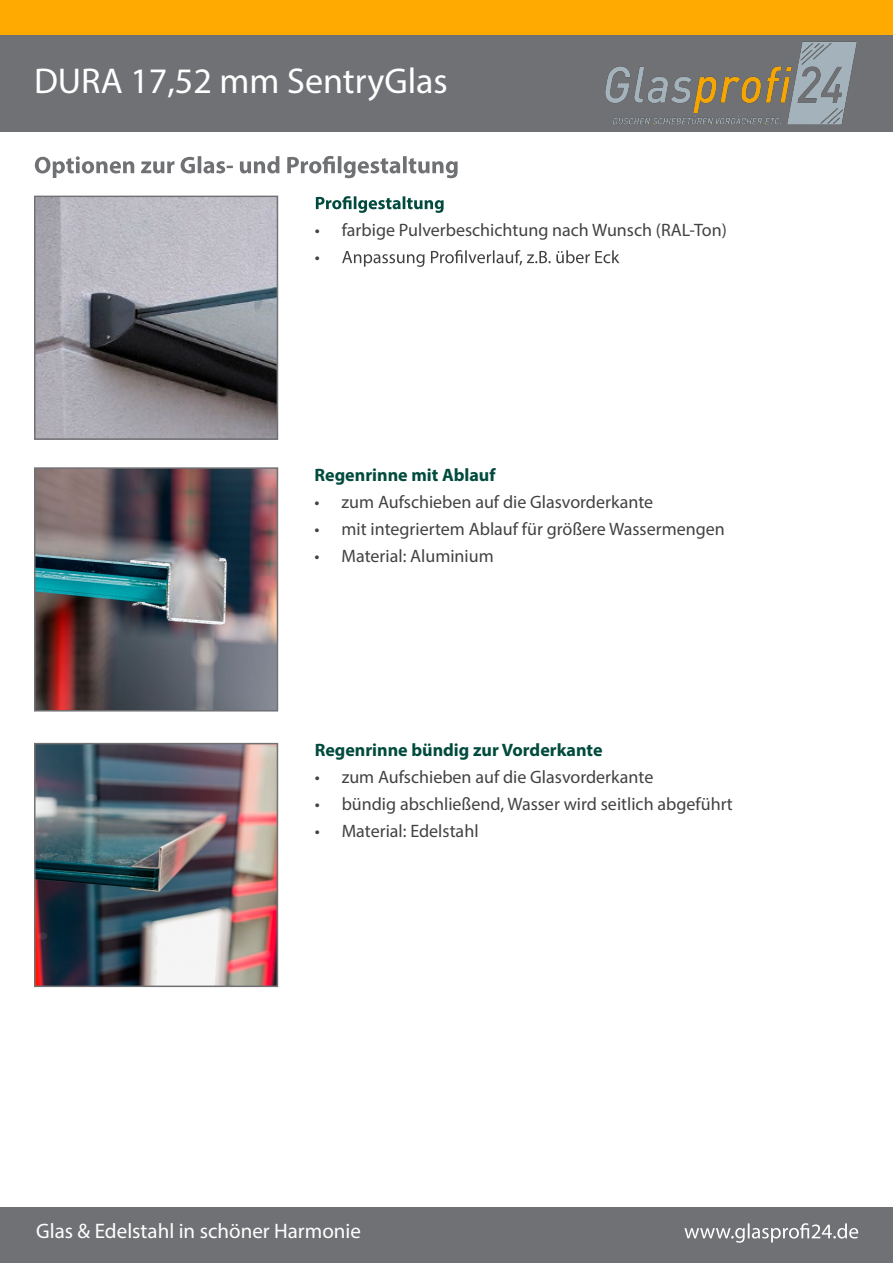
<style>
.page{position:relative;width:893px;height:1263px;background:#fff}
.page>*{position:absolute;margin:0;border:0;box-sizing:border-box;transform-origin:0 0}
.t1{font:36px "Myriad Pro";color:#fff}
.t2{font:21px "Myriad Pro";color:#fff}
.t3{font:18px/27px "Myriad Pro";color:#424242}
.t4{font:700 18px "Myriad Pro";color:#004b3d}
</style>
<div class="page">
<div style="left:0;top:1208px;width:893px;height:55px;background:#707174"></div>
<div style="left:0;top:34px;width:893px;height:98px;background:#707174"></div>
<div style="left:0;top:0;width:893px;height:34px;background:#fa0"></div>
<svg style="left:684px;top:1223px;width:174px;height:20px"></svg>
<img style="left:605px;top:41px;width:252px;height:84px">
<img style="left:37px;top:199px;width:238px;height:238px">
<div style="left:34px;top:196px;width:244px;height:244px;border:2px solid #707174"></div>
<svg style="left:35px;top:156px;width:423px;height:22px"></svg>
<svg style="left:316px;top:196px;width:128px;height:17px"></svg>
<svg style="left:342px;top:250px;width:277px;height:17px"></svg>
<img style="left:37px;top:470px;width:238px;height:238px">
<div style="left:34px;top:467px;width:244px;height:244px;border:2px solid #707174"></div>
<img style="left:37px;top:746px;width:238px;height:238px">
<div style="left:34px;top:743px;width:244px;height:244px;border:2px solid #707174"></div>
<h1 class="t1" style="left:34px;top:59px;width:415px">DURA 17,52 mm SentryGlas</h1>
<p class="t3" style="left:315px;top:216px;width:414px">• farbige Pulverbeschichtung nach Wunsch (RAL-Ton) •</p>
<p class="t4" style="left:315px;top:463px;width:182px">Regenrinne mit Ablauf</p>
<p class="t3" style="left:315px;top:488px;width:340px">• zum Aufschieben auf die Glasvorderkante</p>
<p class="t3" style="left:315px;top:515px;width:412px">• mit integriertem Ablauf für größere Wassermengen</p>
<p class="t3" style="left:315px;top:542px;width:181px">• Material: Aluminium</p>
<p class="t4" style="left:315px;top:738px;width:289px">Regenrinne bündig zur Vorderkante</p>
<p class="t3" style="left:315px;top:763px;width:340px">• zum Aufschieben auf die Glasvorderkante</p>
<p class="t3" style="left:315px;top:790px;width:420px">• bündig abschließend, Wasser wird seitlich abgeführt</p>
<p class="t3" style="left:315px;top:817px;width:165px">• Material: Edelstahl</p>
<p class="t2" style="left:36px;top:1218px;width:326px">Glas &amp; Edelstahl in schöner Harmonie</p>
</div>
